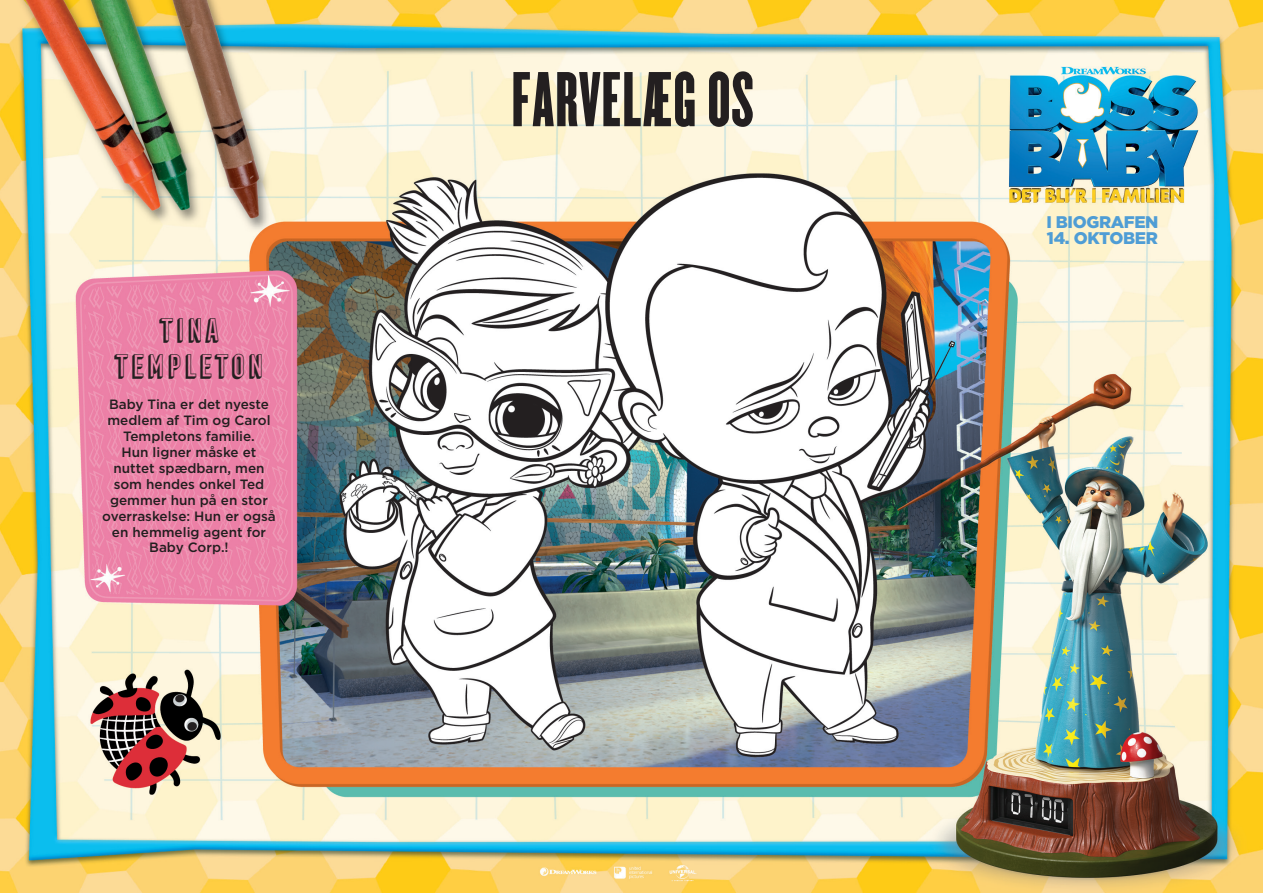
<style>
.page{position:relative;width:1263px;height:893px;background:#fff}
.page>*{position:absolute;margin:0;border:0;box-sizing:border-box;transform-origin:0 0}
.t1{font:67.65px "Champion HTF Featherweight";letter-spacing:.02em;color:#231f20}
.t2{font:30px "Frontage Condensed 3 D";color:#231f20}
.t3{font:900 16.8px "Gotham";letter-spacing:-.02em;color:#4f9dd5}
.t4{font:500 13.5px/15.9px "Gotham";color:#231f20;text-align:center}
</style>
<div class="page">
<img style="left:0;top:0;width:1263px;height:893px">
<p class="t2" style="left:158px;top:313px;width:63px">TINA</p>
<p class="t2" style="left:113px;top:349px;width:153px">TEMPLETON</p>
<p class="t4" style="left:102px;top:396px;width:175px">Baby Tina er det nyeste medlem af Tim og Carol<br>Templetons familie.<br>Hun ligner måske et nuttet spædbarn, men som hendes onkel Ted gemmer hun på en stor overraskelse: Hun er også en hemmelig agent for<br>Baby Corp.!</p>
<p class="t1" style="left:512px;top:58px;width:243px">FARVELÆG OS</p>
<p class="t3" style="left:1046px;top:210px;width:114px">I BIOGRAFEN</p>
<p class="t3" style="left:1047px;top:226px;width:113px">14. OKTOBER</p>
</div>
